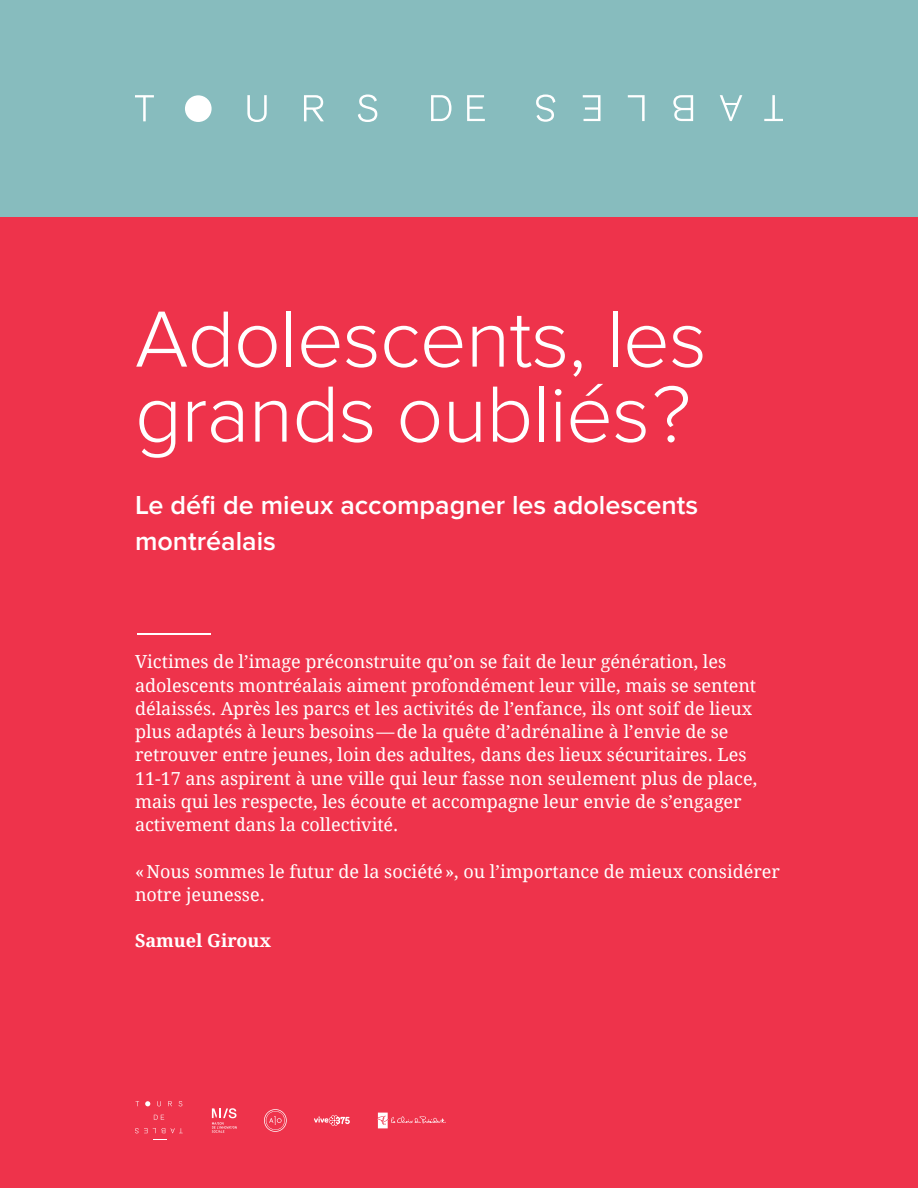
<style>
.page{position:relative;width:918px;height:1188px;background:#fff}
.page>*{position:absolute;margin:0;border:0;box-sizing:border-box;transform-origin:0 0}
.Titre_article{font:300 82.5px/75px "Proxima Nova";letter-spacing:-.01em;color:#fff}
.Sous_titre{font:600 27px/36px "Proxima Nova";color:#fff}
.Droid_Serif{font:27px "Proxima Nova";color:#fff;scale:3.5 1}
.Droid_Serif-2{font:18px/23.2px "Droid Serif";color:#fff}
.Droid_Serif-3{font:700 18px "Droid Serif";color:#fff}
</style>
<div class="page">
<div style="left:0;top:81px;width:918px;height:1107px;background:#ee334b"></div>
<div style="left:0;top:0;width:918px;height:217px;background:#87bcbe"></div>
<svg style="left:431px;top:95px;width:20px;height:26px"></svg>
<svg style="left:467px;top:95px;width:18px;height:26px"></svg>
<div style="left:185px;top:95px;width:27px;height:27px;background:#fff;border-radius:50%"></div>
<svg style="left:135px;top:95px;width:19px;height:26px"></svg>
<svg style="left:247px;top:95px;width:20px;height:27px"></svg>
<svg style="left:304px;top:95px;width:20px;height:26px"></svg>
<svg style="left:358px;top:94px;width:19px;height:28px"></svg>
<svg style="left:764px;top:95px;width:19px;height:26px"></svg>
<svg style="left:720px;top:95px;width:22px;height:26px"></svg>
<svg style="left:673px;top:95px;width:20px;height:26px"></svg>
<svg style="left:628px;top:95px;width:17px;height:26px"></svg>
<svg style="left:583px;top:95px;width:18px;height:26px"></svg>
<svg style="left:536px;top:95px;width:19px;height:27px"></svg>
<svg style="left:154px;top:1115px;width:10px;height:5px"></svg>
<svg style="left:153px;top:1139px;width:14px;height:1px"></svg>
<svg style="left:145px;top:1101px;width:5px;height:5px"></svg>
<svg style="left:157px;top:1101px;width:4px;height:5px"></svg>
<svg style="left:168px;top:1101px;width:4px;height:5px"></svg>
<svg style="left:179px;top:1101px;width:3px;height:5px"></svg>
<svg style="left:162px;top:1128px;width:21px;height:5px"></svg>
<svg style="left:135px;top:1128px;width:12px;height:5px"></svg>
<svg style="left:212px;top:1108px;width:25px;height:25px"></svg>
<svg style="left:377px;top:1113px;width:69px;height:15px"></svg>
<svg style="left:314px;top:1115px;width:36px;height:11px"></svg>
<svg style="left:264px;top:1109px;width:23px;height:23px"></svg>
<p class="Titre_article" style="left:135px;top:303px;width:573px">Adolescents, les grands oubliés ?</p>
<p class="Sous_titre" style="left:135px;top:487px;width:565px">Le défi de mieux accompagner les adolescents montréalais</p>
<p class="Droid_Serif" style="left:135px;top:616px;width:24px">—</p>
<p class="Droid_Serif-2" style="left:135px;top:650px;width:624px">Victimes de l’image préconstruite qu’on se fait de leur génération, les adolescents montréalais aiment profondément leur ville, mais se sentent délaissés. Après les parcs et les activités de l’enfance, ils ont soif de lieux plus adaptés à leurs besoins—de la quête d’adrénaline à l’envie de se retrouver entre jeunes, loin des adultes, dans des lieux sécuritaires. Les 11-17 ans aspirent à une ville qui leur fasse non seulement plus de place, mais qui les respecte, les écoute et accompagne leur envie de s’engager activement dans la collectivité.</p>
<p class="Droid_Serif-2" style="left:135px;top:860px;width:647px">«Nous sommes le futur de la société», ou l’importance de mieux considérer notre jeunesse.</p>
<p class="Droid_Serif-3" style="left:135px;top:930px;width:138px">Samuel Giroux</p>
</div>
